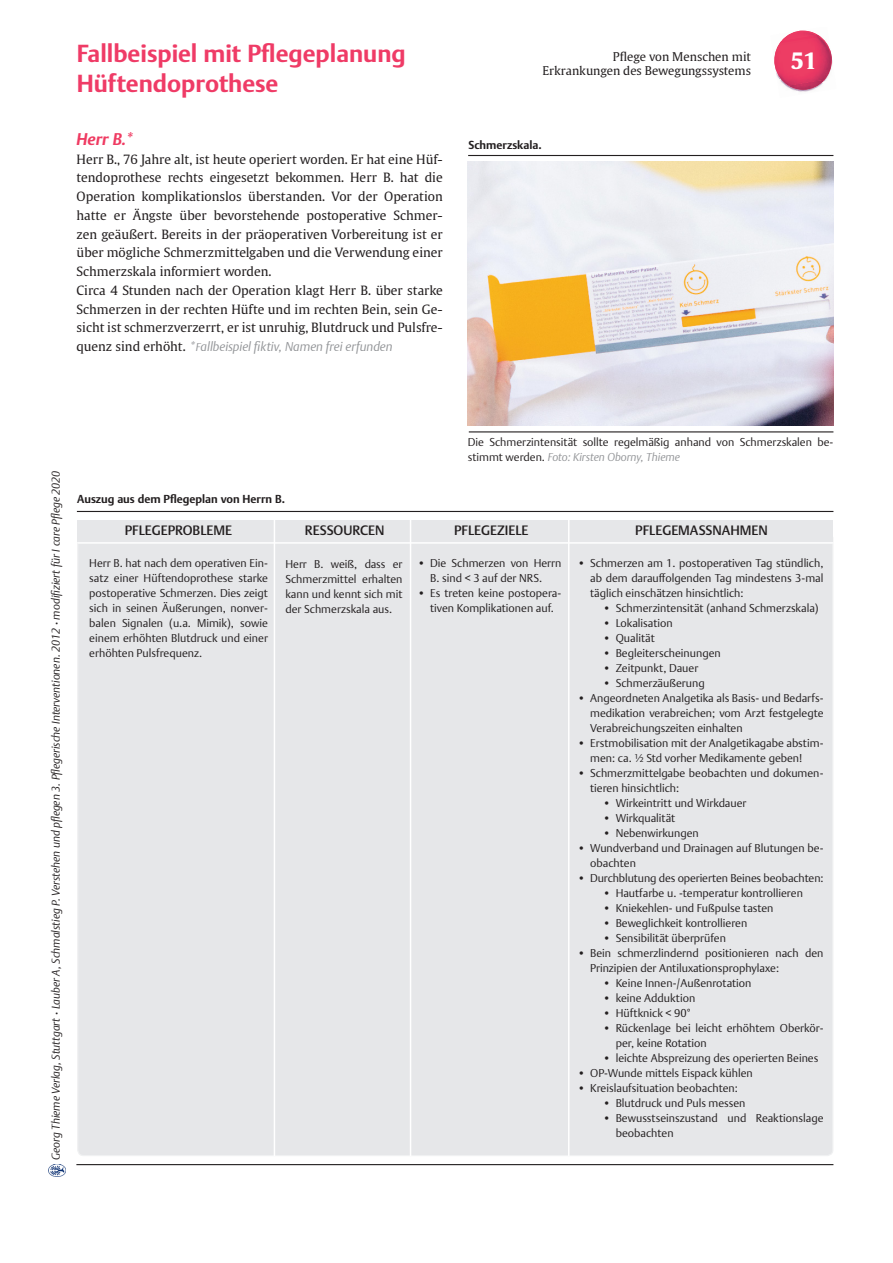
<style>
.page{position:relative;width:893px;height:1263px;background:#fff}
.page>*{position:absolute;margin:0;border:0;box-sizing:border-box;transform-origin:0 0}
.Ü1{font:700 24px "Thieme Argo 2011";color:#ef3b66}
.t1{font:700 22.5px "Thieme Gulliver 2011";color:#fff}
.Ü2{font:italic 700 16.5px "Thieme Argo 2011";color:#ef3b62}
.ÜberschriftKästen{font:500 13.5px "Thieme Argo 2011";color:#231f20}
.Fließtext{font:12.75px/18.8px "Thieme Gulliver 2011";color:#231f20;text-align:justify}
.Fließtext_mit_Einzug{font:12.75px/18.8px "Thieme Gulliver 2011";color:#231f20;text-align:justify}
.Kapitel{font:12px "Thieme Gulliver 2011";color:#231f20}
.Fließtext_Infobox_Bu{font:300 11.25px/15px "Thieme Argo 2011";color:#231f20}
.t2{font:italic 300 11.25px "Thieme Argo 2011";color:#231f20}
.Bildunterschrift{font:300 11.25px/15px "Thieme Argo 2011";color:#231f20}
.Bildüberschrift{font:700 11.25px "Thieme Argo 2011";color:#231f20}
.s1{font-family:"Thieme Argo 2011";font-weight:300;font-style:italic;color:#939598}
.s2{font-family:"Thieme Argo 2011";font-weight:300;font-style:italic;font-size:11.25px;color:#939598}
.s3{font-weight:500;font-style:normal}
.s4{font-style:italic;color:#939598}
</style>
<div class="page">
<img style="left:48px;top:1164px;width:17px;height:13px">
<hr style="left:468px;top:155px;width:365px;height:1px;background:#231f20">
<hr style="left:469px;top:431px;width:364px;height:1px;background:#231f20">
<hr style="left:77px;top:511px;width:756px;height:1px;background:#231f20">
<div style="left:78px;top:533px;width:755px;height:622px;background:#e6e7e9;border-radius:6px"></div>
<div style="left:77px;top:520px;width:756px;height:22px;background:#e6e7e9"></div>
<hr style="left:274px;top:514px;width:1px;height:642px;background:#fff">
<hr style="left:410px;top:514px;width:1px;height:642px;background:#fff">
<hr style="left:568px;top:514px;width:1px;height:642px;background:#fff">
<hr style="left:77px;top:542px;width:756px;height:2px;background:#fff">
<hr style="left:76px;top:1164px;width:757px;height:1px;background:#231f20">
<img style="left:467px;top:162px;width:366px;height:263px">
<img style="left:798px;top:90px;width:14px;height:2px">
<img style="left:774px;top:35px;width:58px;height:51px">
<img style="left:788px;top:80px;width:37px;height:10px">
<img style="left:781px;top:31px;width:37px;height:10px">
<p class="Ü1" style="left:77px;top:37px;width:331px">Fallbeispiel mit Pflegeplanung</p>
<p class="Ü1" style="left:77px;top:67px;width:203px">Hüftendoprothese</p>
<p class="Ü2" style="left:77px;top:128px;width:59px">Herr B.*</p>
<p class="Fließtext" style="left:77px;top:149px;width:368px">Herr B., 76 Jahre alt, ist heute operiert worden. Er hat eine Hüf&shy;tendoprothese rechts eingesetzt bekommen. Herr B. hat die Operation komplikationslos überstanden. Vor der Operation hatte er Ängste über bevorstehende postoperative Schmer&shy;zen geäußert. Bereits in der präoperativen Vorbereitung ist er über mögliche Schmerzmittelgaben und die Verwendung einer Schmerzskala informiert worden.</p>
<p class="Fließtext_mit_Einzug" style="left:77px;top:280px;width:368px">Circa 4 Stunden nach der Operation klagt Herr B. über starke Schmerzen in der rechten Hüfte und im rechten Bein, sein Ge&shy;sicht ist schmerzverzerrt, er ist unruhig, Blutdruck und Pulsfre&shy;quenz sind erhöht. <span class="s1">*</span><span class="s2">F</span><span class="s1">allbeispiel fiktiv, Namen frei erfunden</span></p>
<p class="Kapitel" style="left:613px;top:48px;width:140px">Pflege von Menschen mit</p>
<p class="Kapitel" style="left:543px;top:62px;width:210px">Erkrankungen des Bewegungssystems</p>
<p class="Bildüberschrift" style="left:468px;top:138px;width:75px">Schmerzskala.</p>
<p class="t1" style="left:791px;top:43px;width:28px">51</p>
<p class="t2" style="left:49px;top:1160px;width:691px;rotate:-90deg">Georg Thieme Verlag, Stuttgart <span class="s3">·</span> Lauber A, Schmalstieg P. Verstehen und pflegen 3. Pflegerische Interventionen. 2012 <span class="s3">·</span> modifiziert für I care Pflege 2020</p>
<p class="Bildüberschrift" style="left:77px;top:491px;width:209px">Auszug aus dem Pflegeplan von Herrn B.</p>
<p class="Bildunterschrift" style="left:468px;top:434px;width:367px">Die Schmerzintensität sollte regelmäßig anhand von Schmerzskalen be&shy;stimmt werden. <span class="s4">Foto: Kirsten Oborny, Thieme</span></p>
<p class="ÜberschriftKästen" style="left:125px;top:522px;width:109px">PFLEGEPROBLEME</p>
<p class="ÜberschriftKästen" style="left:454px;top:522px;width:76px">PFLEGEZIELE</p>
<p class="Fließtext_Infobox_Bu" style="left:285px;top:556px;width:119px;text-align:justify">Herr B. weiß, dass er Schmerzmittel erhalten kann und kennt sich mit der Schmerzskala aus.</p>
<p class="Fließtext_Infobox_Bu" style="left:417px;top:556px;width:146px;text-align:center">• Die Schmerzen von Herrn<br>B. sind &lt; 3 auf der NRS.</p>
<p class="ÜberschriftKästen" style="left:305px;top:522px;width:81px">RESSOURCEN</p>
<p class="ÜberschriftKästen" style="left:635px;top:522px;width:134px">PFLEGEMASSNAHMEN</p>
<p class="Fließtext_Infobox_Bu" style="left:590px;top:556px;width:235px;text-align:justify;text-indent:-13px">• Schmerzen am 1. postoperativen Tag stündlich, ab dem darauffolgenden Tag mindestens 3-mal täglich einschätzen hinsichtlich:</p>
<p class="Fließtext_Infobox_Bu" style="left:603px;top:601px;width:217px">• Schmerzintensität (anhand Schmerzskala)</p>
<p class="Fließtext_Infobox_Bu" style="left:603px;top:616px;width:71px">• Lokalisation</p>
<p class="Fließtext_Infobox_Bu" style="left:603px;top:631px;width:53px">• Qualität</p>
<p class="Fließtext_Infobox_Bu" style="left:603px;top:646px;width:119px">• Begleiterscheinungen</p>
<p class="Fließtext_Infobox_Bu" style="left:603px;top:661px;width:97px">• Zeitpunkt, Dauer</p>
<p class="Fließtext_Infobox_Bu" style="left:603px;top:676px;width:103px">• Schmerzäußerung</p>
<p class="Fließtext_Infobox_Bu" style="left:590px;top:691px;width:235px;text-align:justify;text-indent:-13px">• Angeordneten Analgetika als Basis- und Bedarfs&shy;medikation verabreichen; vom Arzt festgelegte Verabreichungszeiten einhalten</p>
<p class="Fließtext_Infobox_Bu" style="left:590px;top:736px;width:235px;text-indent:-13px">• Erstmobilisation mit der Analgetikagabe abstim&shy;men: ca. ½ Std vorher Medikamente geben!</p>
<p class="Fließtext_Infobox_Bu" style="left:590px;top:766px;width:235px;text-indent:-13px">• Schmerzmittelgabe beobachten und dokumen&shy;tieren hinsichtlich:</p>
<p class="Fließtext_Infobox_Bu" style="left:603px;top:796px;width:145px">• Wirkeintritt und Wirkdauer</p>
<p class="Fließtext_Infobox_Bu" style="left:603px;top:811px;width:74px">• Wirkqualität</p>
<p class="Fließtext_Infobox_Bu" style="left:603px;top:826px;width:97px">• Nebenwirkungen</p>
<p class="Fließtext_Infobox_Bu" style="left:590px;top:841px;width:235px;text-indent:-13px">• Wundverband und Drainagen auf Blutungen be&shy;obachten</p>
<p class="Fließtext_Infobox_Bu" style="left:577px;top:871px;width:248px">• Durchblutung des operierten Beines beobachten:</p>
<p class="Fließtext_Infobox_Bu" style="left:603px;top:886px;width:202px">• Hautfarbe u. -temperatur kontrollieren</p>
<p class="Fließtext_Infobox_Bu" style="left:603px;top:901px;width:172px">• Kniekehlen- und Fußpulse tasten</p>
<p class="Fließtext_Infobox_Bu" style="left:603px;top:916px;width:146px">• Beweglichkeit kontrollieren</p>
<p class="Fließtext_Infobox_Bu" style="left:603px;top:931px;width:125px">• Sensibilität überprüfen</p>
<p class="Fließtext_Infobox_Bu" style="left:590px;top:946px;width:235px;text-indent:-13px">• Bein schmerzlindernd positionieren nach den<br>Prinzipien der Antiluxationsprophylaxe:</p>
<p class="Fließtext_Infobox_Bu" style="left:603px;top:976px;width:150px">• Keine Innen-/Außenrotation</p>
<p class="Fließtext_Infobox_Bu" style="left:603px;top:991px;width:94px">• keine Adduktion</p>
<p class="Fließtext_Infobox_Bu" style="left:603px;top:1006px;width:89px">• Hüftknick &lt; 90°</p>
<p class="Fließtext_Infobox_Bu" style="left:616px;top:1021px;width:209px;text-indent:-13px">• Rückenlage bei leicht erhöhtem Oberkör&shy;per, keine Rotation</p>
<p class="Fließtext_Infobox_Bu" style="left:603px;top:1051px;width:217px">• leichte Abspreizung des operierten Beines</p>
<p class="Fließtext_Infobox_Bu" style="left:577px;top:1066px;width:177px">• OP-Wunde mittels Eispack kühlen</p>
<p class="Fließtext_Infobox_Bu" style="left:577px;top:1081px;width:162px">• Kreislaufsituation beobachten:</p>
<p class="Fließtext_Infobox_Bu" style="left:603px;top:1096px;width:144px">• Blutdruck und Puls messen</p>
<p class="Fließtext_Infobox_Bu" style="left:616px;top:1111px;width:209px;text-indent:-13px">• Bewusstseinszustand und Reaktionslage beobachten</p>
<p class="Fließtext_Infobox_Bu" style="left:89px;top:556px;width:180px;text-align:justify">Herr B. hat nach dem operativen Ein&shy;satz einer Hüftendoprothese starke postoperative Schmerzen. Dies zeigt sich in seinen Äußerungen, nonver&shy;balen Signalen (u.a. Mimik), sowie einem erhöhten Blutdruck und einer erhöhten Pulsfrequenz.</p>
<p class="Fließtext_Infobox_Bu" style="left:417px;top:586px;width:146px;text-align:center">• Es treten keine postopera&shy;tiven Komplikationen auf.</p>
</div>
